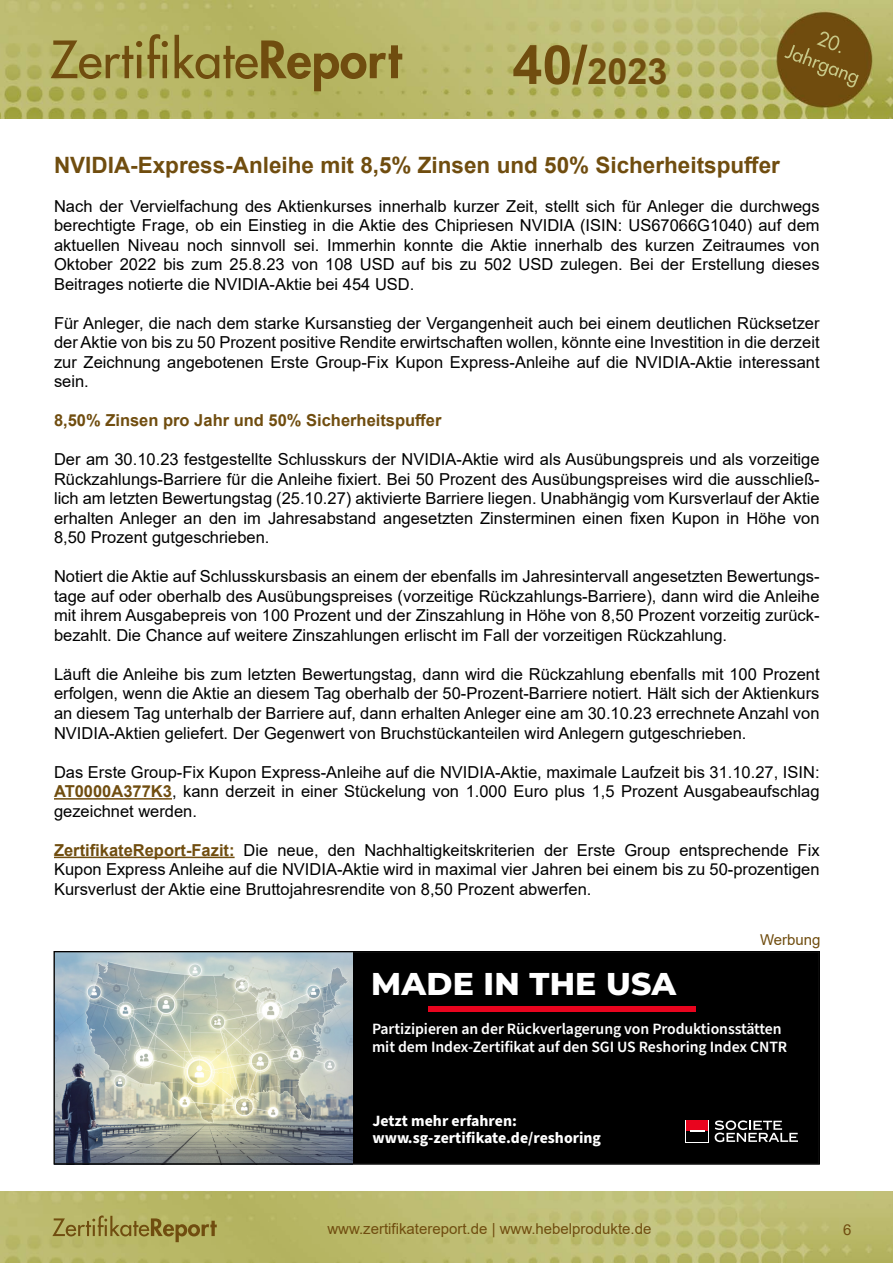
<style>
.page{position:relative;width:893px;height:1263px;background:#fff}
.page>*{position:absolute;margin:0;border:0;box-sizing:border-box;transform-origin:0 0}
.t1{font:700 36px "Arial";color:#704d0f}
.t2{font:800 31.5px "Montserrat";letter-spacing:.005em;color:#fff}
.t3{font:700 22.5px "Arial";color:#704d0f}
.t4{font:16.5px/19.5px "Arial";color:#000;text-align:justify}
.t5{font:700 16.5px "Arial";color:#704d0f}
.t6{font:600 15.75px/18px "Source Sans Pro";letter-spacing:-.005em;color:#fff}
.t7{font:700 15.75px/16.5px "Source Sans Pro";color:#fff}
.t8{font:15px "Arial";color:#704d0f}
.s1{font-size:54px}
.s2{font-weight:700;color:#704d0f}
</style>
<div class="page">
<img style="left:0;top:1192px;width:893px;height:71px">
<img style="left:0;top:0;width:893px;height:119px">
<hr style="left:54px;top:798px;width:118px;height:2px;background:#704d0f">
<hr style="left:54px;top:857px;width:181px;height:1px;background:#704d0f">
<div style="left:352px;top:951px;width:467px;height:213px;background:#000"></div>
<img style="left:56px;top:953px;width:296px;height:209px">
<div style="left:686px;top:1120px;width:23px;height:23px;background:#fff"></div>
<svg style="left:715px;top:1120px;width:83px;height:22px"></svg>
<div style="left:686px;top:1120px;width:22px;height:11px;background:#e9041e"></div>
<div style="left:686px;top:1131px;width:22px;height:11px;background:#000"></div>
<svg style="left:690px;top:1130px;width:14px;height:2px"></svg>
<div style="left:429px;top:1006px;width:267px;height:6px;background:#e9041e"></div>
<div style="left:54px;top:951px;width:766px;height:213px;border:1px solid #000"></div>
<h1 class="t1" style="left:512px;top:46px;width:157px"><span class="s1">40/</span>2023</h1>
<h3 class="t3" style="left:54px;top:149px;width:727px">NVIDIA-Express-Anleihe mit 8,5% Zinsen und 50% Sicherheitspuffer</h3>
<p class="t4" style="left:54px;top:196px;width:767px">Nach der Vervielfachung des Aktienkurses innerhalb kurzer Zeit, stellt sich für Anleger die durchwegs berechtigte Frage, ob ein Einstieg in die Aktie des Chipriesen NVIDIA (ISIN: US67066G1040) auf dem aktuellen Niveau noch sinnvoll sei. Immerhin konnte die Aktie innerhalb des kurzen Zeitraumes von Oktober 2022 bis zum 25.8.23 von 108 USD auf bis zu 502 USD zulegen. Bei der Erstellung dieses Beitrages notierte die NVIDIA-Aktie bei 454 USD.</p>
<p class="t4" style="left:54px;top:313px;width:767px">Für Anleger, die nach dem starke Kursanstieg der Vergangenheit auch bei einem deutlichen Rücksetzer der Aktie von bis zu 50 Prozent positive Rendite erwirtschaften wollen, könnte eine Investition in die derzeit zur Zeichnung angebotenen Erste Group-Fix Kupon Express-Anleihe auf die NVIDIA-Aktie interessant sein.</p>
<p class="t5" style="left:54px;top:409px;width:389px">8,50% Zinsen pro Jahr und 50% Sicherheitspuffer</p>
<p class="t4" style="left:54px;top:450px;width:767px">Der am 30.10.23 festgestellte Schlusskurs der NVIDIA-Aktie wird als Ausübungspreis und als vorzeitige Rückzahlungs-Barriere für die Anleihe fixiert. Bei 50 Prozent des Ausübungspreises wird die ausschließ&shy;lich am letzten Bewertungstag (25.10.27) aktivierte Barriere liegen. Unabhängig vom Kursverlauf der Aktie erhalten Anleger an den im Jahresabstand angesetzten Zinsterminen einen fixen Kupon in Höhe von 8,50 Prozent gutgeschrieben.</p>
<p class="t4" style="left:54px;top:567px;width:767px">Notiert die Aktie auf Schlusskursbasis an einem der ebenfalls im Jahresintervall angesetzten Bewertungs&shy;tage auf oder oberhalb des Ausübungspreises (vorzeitige Rückzahlungs-Barriere), dann wird die Anleihe mit ihrem Ausgabepreis von 100 Prozent und der Zinszahlung in Höhe von 8,50 Prozent vorzeitig zurück&shy;bezahlt. Die Chance auf weitere Zinszahlungen erlischt im Fall der vorzeitigen Rückzahlung.</p>
<p class="t4" style="left:54px;top:664px;width:767px">Läuft die Anleihe bis zum letzten Bewertungstag, dann wird die Rückzahlung ebenfalls mit 100 Prozent erfolgen, wenn die Aktie an diesem Tag oberhalb der 50-Prozent-Barriere notiert. Hält sich der Aktienkurs an diesem Tag unterhalb der Barriere auf, dann erhalten Anleger eine am 30.10.23 errechnete Anzahl von NVIDIA-Aktien geliefert. Der Gegenwert von Bruchstückanteilen wird Anlegern gutgeschrieben.</p>
<p class="t4" style="left:54px;top:762px;width:767px">Das Erste Group-Fix Kupon Express-Anleihe auf die NVIDIA-Aktie, maximale Laufzeit bis 31.10.27, ISIN:<br><span class="s2">AT0000A377K3</span>, kann derzeit in einer Stückelung von 1.000 Euro plus 1,5 Prozent Ausgabeaufschlag gezeichnet werden.</p>
<p class="t4" style="left:54px;top:840px;width:767px"><span class="s2">ZertifikateReport-Fazit:</span> Die neue, den Nachhaltigkeitskriterien der Erste Group entsprechende Fix Kupon Express Anleihe auf die NVIDIA-Aktie wird in maximal vier Jahren bei einem bis zu 50-prozentigen Kursverlust der Aktie eine Bruttojahresrendite von 8,50 Prozent abwerfen.</p>
<h2 class="t2" style="left:371px;top:960px;width:307px">MADE IN THE USA</h2>
<p class="t8" style="left:760px;top:930px;width:62px">Werbung</p>
<p class="t6" style="left:372px;top:1020px;width:417px">Partizipieren an der Rückverlagerung von Produktionsstätten mit dem Index-Zertifikat auf den SGI US Reshoring Index CNTR</p>
<p class="t7" style="left:372px;top:1113px;width:230px">Jetzt mehr erfahren: www.sg-zertifikate.de/reshoring</p>
<p class="t8" style="left:327px;top:1218px;width:326px">www.zertifikatereport.de | www.hebelprodukte.de</p>
<p class="t8" style="left:843px;top:1219px;width:10px">6</p>
</div>
